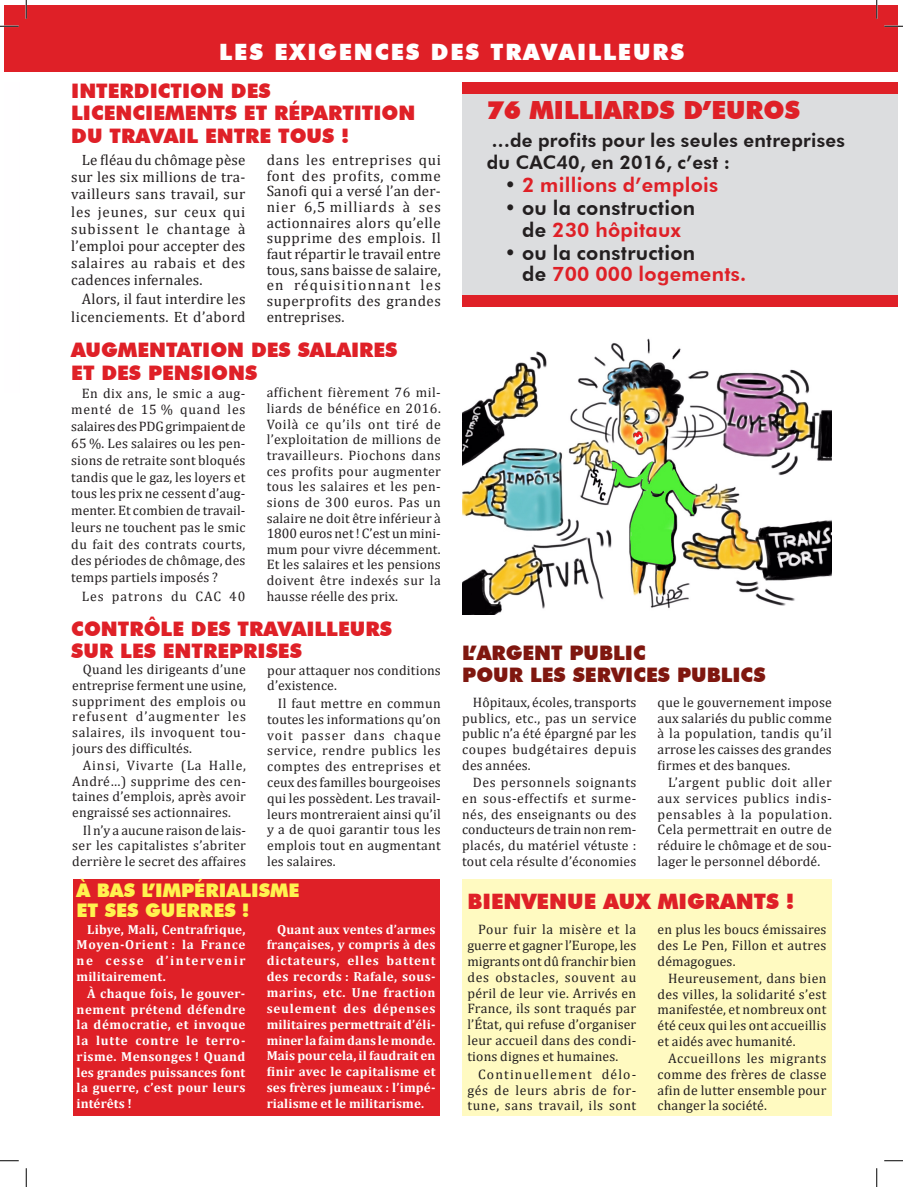
<style>
.page{position:relative;width:903px;height:1187px;background:#fff}
.page>*{position:absolute;margin:0;border:0;box-sizing:border-box;transform-origin:0 0}
.t1{font:900 25px "Futura BT";color:#df2027}
.t2{font:900 22.5px "Futura BT";letter-spacing:.08em;color:#fff}
.t3{font:900 21.25px "Futura BT";color:#df2027}
.t4{font:900 20px/22.5px "Futura BT";color:#df2027}
.t5{font:800 20px/21.2px "Futura BT";letter-spacing:.015em;color:#231f20;text-align:center}
.t6{font:900 20px/22.5px "Futura BT";color:#7f170f}
.t7{font:800 20px "Futura BT";letter-spacing:.015em;color:#df2027}
.t8{font:800 18.75px/21.2px "Futura BT";letter-spacing:.015em;color:#231f20}
.t9{font:900 18.75px/20px "Futura BT";color:#fff34f}
.t10{font:15px/15.6px "Cambria";letter-spacing:.025em;color:#231f20;text-align:justify}
.t11{font:13.75px/15.8px "Cambria";letter-spacing:.01em;color:#231f20;text-align:justify}
.t12{font:13.75px "Cambria";letter-spacing:.065em;color:#231f20}
.t13{font:700 13.12px/15.9px "Cambria";letter-spacing:.015em;color:#fff;text-align:justify}
.s1{color:#231f20}
.s2{color:#df2027}
</style>
<div class="page">
<div style="left:462px;top:879px;width:370px;height:236px;background:#fffac1"></div>
<div style="left:462px;top:94px;width:436px;height:209px;background:#dcdddf"></div>
<div style="left:73px;top:879px;width:366px;height:236px;background:#df2027"></div>
<div style="left:5px;top:5px;width:893px;height:66px;background:#df2027"></div>
<div style="left:462px;top:83px;width:436px;height:11px;background:#df2027"></div>
<div style="left:462px;top:295px;width:436px;height:11px;background:#df2027"></div>
<img style="left:462px;top:338px;width:369px;height:276px">
<svg style="left:0;top:25px;width:19px;height:2px"></svg>
<svg style="left:884px;top:25px;width:19px;height:2px"></svg>
<svg style="left:0;top:1160px;width:19px;height:1px"></svg>
<svg style="left:884px;top:1160px;width:19px;height:1px"></svg>
<svg style="left:25px;top:0;width:2px;height:19px"></svg>
<svg style="left:25px;top:1168px;width:2px;height:18px"></svg>
<svg style="left:876px;top:0;width:1px;height:19px"></svg>
<svg style="left:876px;top:1168px;width:1px;height:18px"></svg>
<h2 class="t2" style="left:219px;top:38px;width:466px">LES EXIGENCES DES TRAVAILLEURS</h2>
<h3 class="t4" style="left:71px;top:79px;width:346px">INTERDICTION DES<br>LICENCIEMENTS ET RÉPARTITION<br>DU TRAVAIL ENTRE TOUS !</h3>
<p class="t10" style="left:71px;top:151px;width:176px;line-height:17.2px;text-indent:11px">Le fléau du chômage pèse sur les six millions de tra&shy;vailleurs sans travail, sur les jeunes, sur ceux qui subissent le chantage à l’emploi pour accepter des salaires au rabais et des cadences infernales.</p>
<p class="t10" style="left:71px;top:291px;width:176px;line-height:17.2px;text-align:right">Alors, il faut interdire les licenciements. Et d’abord</p>
<p class="t10" style="left:267px;top:152px;width:176px">dans les entreprises qui font des profits, comme Sanofi qui a versé l’an der&shy;nier 6,5 milliards à ses actionnaires alors qu’elle supprime des emplois. Il faut répartir le travail entre tous, sans baisse de salaire, en réquisitionnant les superprofits des grandes entreprises.</p>
<h3 class="t4" style="left:71px;top:339px;width:328px">AUGMENTATION DES SALAIRES<br>ET DES PENSIONS</h3>
<p class="t11" style="left:71px;top:384px;width:176px;line-height:16.8px;text-indent:11px">En dix ans, le smic a aug&shy;menté de 15 % quand les salaires des PDG grimpaient de 65 %. Les salaires ou les pen&shy;sions de retraite sont bloqués tandis que le gaz, les loyers et tous les prix ne cessent d’aug&shy;menter. Et combien de travail&shy;leurs ne touchent pas le smic du fait des contrats courts, des périodes de chômage, des temps partiels imposés ?</p>
<p class="t12" style="left:82px;top:588px;width:165px">Les patrons du CAC 40</p>
<p class="t11" style="left:267px;top:385px;width:176px">affichent fièrement 76 mil&shy;liards de bénéfice en 2016.<br>Voilà ce qu’ils ont tiré de l’exploitation de millions de travailleurs. Piochons dans ces profits pour augmenter tous les salaires et les pen&shy;sions de 300 euros. Pas un salaire ne doit être inférieur à 1800 euros net ! C’est un mini&shy;mum pour vivre décemment.<br>Et les salaires et les pensions doivent être indexés sur la hausse réelle des prix.</p>
<h3 class="t4" style="left:71px;top:617px;width:322px">CONTRÔLE DES TRAVAILLEURS<br>SUR LES ENTREPRISES</h3>
<p class="t11" style="left:72px;top:662px;width:175px;text-indent:11px">Quand les dirigeants d’une entreprise ferment une usine, suppriment des emplois ou refusent d’augmenter les salaires, ils invoquent tou&shy;jours des difficultés.</p>
<p class="t11" style="left:72px;top:757px;width:175px;text-indent:11px">Ainsi, Vivarte (La Halle, André…) supprime des cen&shy;taines d’emplois, après avoir engraissé ses actionnaires.</p>
<p class="t11" style="left:72px;top:822px;width:175px;text-indent:11px">Il n’y a aucune raison de lais&shy;ser les capitalistes s’abriter derrière le secret des affaires</p>
<p class="t11" style="left:267px;top:662px;width:175px">pour attaquer nos conditions d’existence.</p>
<p class="t11" style="left:267px;top:695px;width:175px;text-indent:11px">Il faut mettre en commun toutes les informations qu’on voit passer dans chaque service, rendre publics les comptes des entreprises et ceux des familles bourgeoises qui les possèdent. Les travail&shy;leurs montreraient ainsi qu’il y a de quoi garantir tous les emplois tout en augmentant les salaires.</p>
<h3 class="t9" style="left:77px;top:880px;width:224px">À BAS L’IMPÉRIALISME<br>ET SES GUERRES !</h3>
<p class="t13" style="left:77px;top:920px;width:170px;text-indent:11px">Libye, Mali, Centrafrique, Moyen-Orient : la France ne cesse d’intervenir militairement.</p>
<p class="t13" style="left:77px;top:985px;width:170px;text-indent:11px">À chaque fois, le gouver&shy;nement prétend défendre la démocratie, et invoque la lutte contre le terro&shy;risme. Mensonges ! Quand les grandes puissances font la guerre, c’est pour leurs intérêts !</p>
<p class="t13" style="left:267px;top:920px;width:170px;text-indent:11px">Quant aux ventes d’armes françaises, y compris à des dictateurs, elles battent des records : Rafale, sous&shy;marins, etc. Une fraction seulement des dépenses militaires permettrait d’éli&shy;miner la faim dans le monde.<br>Mais pour cela, il faudrait en finir avec le capitalisme et ses frères jumeaux : l’impé&shy;rialisme et le militarisme.</p>
<h1 class="t1" style="left:487px;top:95px;width:315px">76 MILLIARDS D’EUROS</h1>
<h3 class="t8" style="left:487px;top:130px;width:360px">...de profits pour les seules entreprises du CAC40, en 2016, c’est :</h3>
<h3 class="t7" style="left:504px;top:173px;width:215px"><span class="s1">•</span> 2 millions d’emplois</h3>
<h3 class="t5" style="left:504px;top:197px;width:192px">• ou la construction de <span class="s2">230 hôpitaux</span></h3>
<h3 class="t5" style="left:522px;top:242px;width:226px;text-align:left;text-indent:-18px">• ou la construction<br>de <span class="s2">700 000 logements.</span></h3>
<h3 class="t6" style="left:462px;top:641px;width:305px">L’ARGENT PUBLIC<br>POUR LES SERVICES PUBLICS</h3>
<p class="t11" style="left:462px;top:694px;width:176px;text-indent:11px">Hôpitaux, écoles, transports publics, etc., pas un service public n’a été épargné par les coupes budgétaires depuis des années.</p>
<p class="t11" style="left:462px;top:774px;width:176px;text-indent:11px">Des personnels soignants en sous-effectifs et surme&shy;nés, des enseignants ou des conducteurs de train non rem&shy;placés, du matériel vétuste : tout cela résulte d’économies</p>
<p class="t11" style="left:658px;top:694px;width:176px">que le gouvernement impose aux salariés du public comme à la population, tandis qu’il arrose les caisses des grandes firmes et des banques.</p>
<p class="t11" style="left:658px;top:774px;width:176px;text-indent:11px">L’argent public doit aller aux services publics indis&shy;pensables à la population.<br>Cela permettrait en outre de réduire le chômage et de sou&shy;lager le personnel débordé.</p>
<h3 class="t3" style="left:467px;top:888px;width:328px">BIENVENUE AUX MIGRANTS !</h3>
<p class="t11" style="left:467px;top:921px;width:170px;text-indent:11px">Pour fuir la misère et la guerre et gagner l’Europe, les migrants ont dû franchir bien des obstacles, souvent au péril de leur vie. Arrivés en France, ils sont traqués par l’État, qui refuse d’organiser leur accueil dans des condi&shy;tions dignes et humaines.</p>
<p class="t11" style="left:467px;top:1065px;width:170px;text-indent:11px">Continuellement délo&shy;gés de leurs abris de for&shy;tune, sans travail, ils sont</p>
<p class="t11" style="left:657px;top:921px;width:170px">en plus les boucs émissaires des Le Pen, Fillon et autres démagogues.</p>
<p class="t11" style="left:657px;top:970px;width:170px;text-indent:11px">Heureusement, dans bien des villes, la solidarité s’est manifestée, et nombreux ont été ceux qui les ont accueillis et aidés avec humanité.</p>
<p class="t11" style="left:657px;top:1050px;width:170px;text-indent:11px">Accueillons les migrants comme des frères de classe afin de lutter ensemble pour changer la société.</p>
</div>
